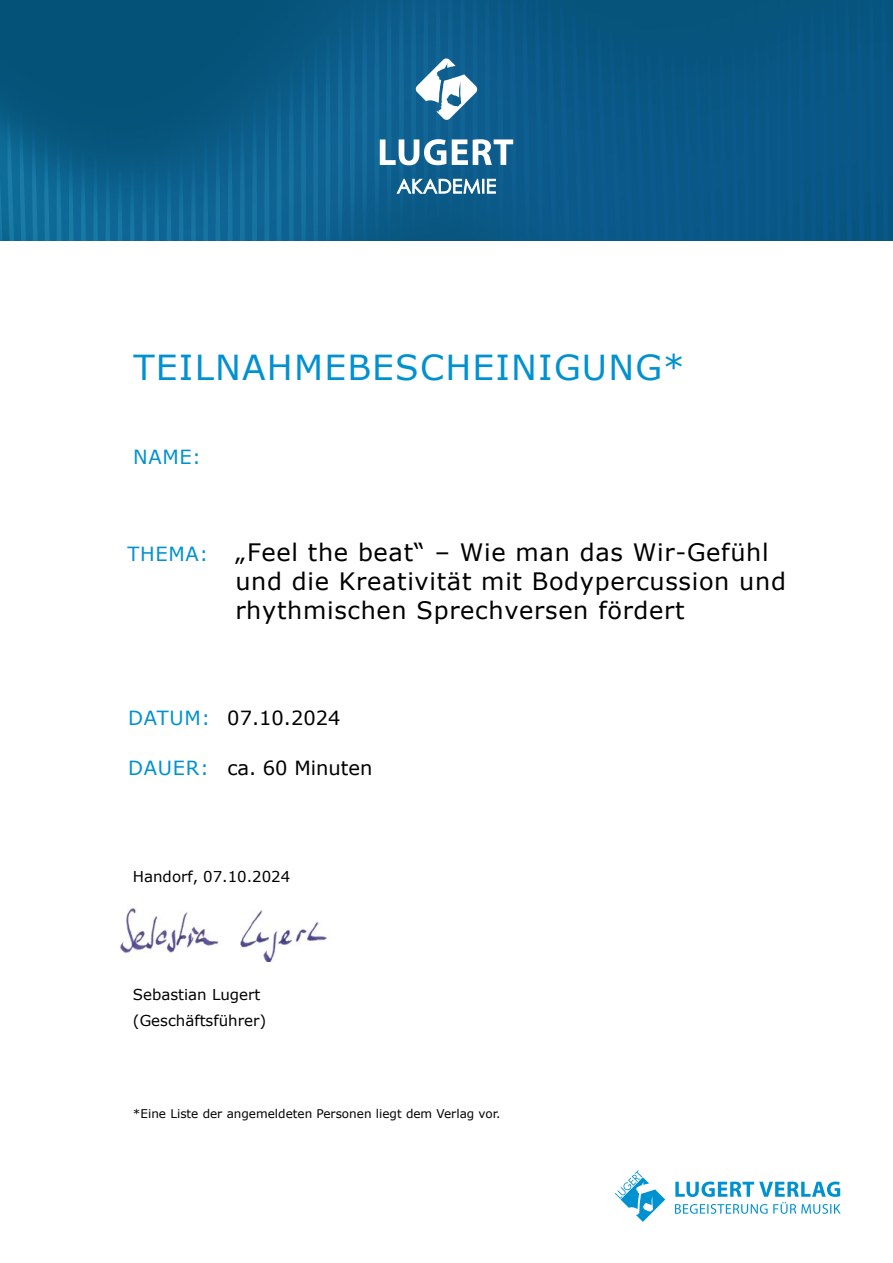
<style>
.page{position:relative;width:893px;height:1263px;background:#fff}
.page>*{position:absolute;margin:0;border:0;box-sizing:border-box;transform-origin:0 0}
.t1{font:34.5px "Verdana";letter-spacing:.035em;color:#0091d1}
.t2{font:24px/28.8px "Verdana";letter-spacing:.03em;color:#000}
.t3{font:19.5px "Verdana";color:#000}
.t4{font:19.5px "Verdana";color:#0091d1}
.t5{font:15px/25.5px "Verdana";color:#000}
.t6{font:12px "Verdana";color:#000}
.s1{font-size:19.5px;color:#0091d1}
.s2{color:#0091d1}
</style>
<div class="page">
<svg style="left:0;top:0;width:893px;height:240px;background:#095984"></svg>
<img style="left:0;top:48px;width:3px;height:192px">
<img style="left:7px;top:53px;width:8px;height:187px">
<img style="left:20px;top:59px;width:7px;height:181px">
<img style="left:32px;top:65px;width:6px;height:175px">
<img style="left:44px;top:70px;width:6px;height:170px">
<img style="left:57px;top:76px;width:5px;height:164px">
<img style="left:69px;top:81px;width:5px;height:159px">
<img style="left:81px;top:86px;width:5px;height:154px">
<img style="left:93px;top:90px;width:5px;height:150px">
<img style="left:105px;top:93px;width:5px;height:147px">
<img style="left:118px;top:95px;width:4px;height:145px">
<img style="left:130px;top:96px;width:5px;height:144px">
<img style="left:142px;top:96px;width:5px;height:144px">
<img style="left:154px;top:94px;width:5px;height:146px">
<img style="left:167px;top:90px;width:4px;height:150px">
<img style="left:179px;top:85px;width:5px;height:155px">
<img style="left:191px;top:79px;width:5px;height:161px">
<img style="left:203px;top:71px;width:5px;height:169px">
<img style="left:215px;top:62px;width:5px;height:178px">
<img style="left:228px;top:52px;width:5px;height:188px">
<img style="left:240px;top:42px;width:5px;height:198px">
<img style="left:252px;top:31px;width:5px;height:209px">
<img style="left:264px;top:19px;width:5px;height:221px">
<img style="left:277px;top:7px;width:4px;height:233px">
<img style="left:289px;top:0;width:5px;height:240px">
<img style="left:301px;top:0;width:5px;height:240px">
<img style="left:313px;top:0;width:5px;height:240px">
<img style="left:326px;top:0;width:4px;height:240px">
<img style="left:338px;top:0;width:5px;height:240px">
<img style="left:350px;top:0;width:5px;height:240px">
<img style="left:362px;top:0;width:5px;height:240px">
<img style="left:374px;top:0;width:5px;height:240px">
<img style="left:387px;top:0;width:5px;height:240px">
<img style="left:399px;top:0;width:5px;height:240px">
<img style="left:411px;top:0;width:5px;height:240px">
<img style="left:423px;top:0;width:5px;height:240px">
<img style="left:436px;top:0;width:4px;height:240px">
<img style="left:448px;top:0;width:5px;height:240px">
<img style="left:460px;top:0;width:5px;height:240px">
<img style="left:473px;top:0;width:5px;height:240px">
<img style="left:485px;top:0;width:5px;height:240px">
<img style="left:498px;top:0;width:5px;height:240px">
<img style="left:510px;top:0;width:6px;height:240px">
<img style="left:523px;top:0;width:6px;height:240px">
<img style="left:535px;top:0;width:8px;height:240px">
<img style="left:547px;top:0;width:9px;height:240px">
<img style="left:560px;top:0;width:10px;height:240px">
<img style="left:572px;top:0;width:36px;height:240px">
<img style="left:608px;top:0;width:13px;height:240px">
<img style="left:621px;top:0;width:12px;height:240px">
<img style="left:633px;top:0;width:12px;height:240px">
<img style="left:645px;top:0;width:12px;height:240px">
<img style="left:657px;top:0;width:12px;height:240px">
<img style="left:669px;top:0;width:13px;height:240px">
<img style="left:682px;top:0;width:12px;height:240px">
<img style="left:694px;top:0;width:12px;height:240px">
<img style="left:706px;top:0;width:13px;height:240px">
<img style="left:719px;top:0;width:22px;height:240px">
<div style="left:743px;top:0;width:7px;height:240px;background:#095785"></div>
<img style="left:755px;top:0;width:4px;height:240px">
<img style="left:766px;top:0;width:4px;height:240px">
<img style="left:777px;top:0;width:4px;height:240px">
<img style="left:788px;top:0;width:5px;height:240px">
<img style="left:799px;top:0;width:5px;height:240px">
<img style="left:810px;top:0;width:6px;height:240px">
<img style="left:822px;top:0;width:6px;height:240px">
<div style="left:833px;top:0;width:7px;height:240px;background:#095787"></div>
<div style="left:845px;top:0;width:7px;height:240px;background:#095787"></div>
<img style="left:857px;top:0;width:7px;height:240px">
<img style="left:869px;top:0;width:7px;height:240px">
<img style="left:882px;top:0;width:6px;height:240px">
<svg style="left:380px;top:139px;width:133px;height:26px"></svg>
<svg style="left:415px;top:58px;width:63px;height:62px"></svg>
<svg style="left:397px;top:179px;width:99px;height:15px"></svg>
<svg style="left:615px;top:1170px;width:50px;height:52px"></svg>
<svg style="left:675px;top:1181px;width:166px;height:33px"></svg>
<img style="left:120px;top:908px;width:207px;height:53px">
<h1 class="t1" style="left:133px;top:344px;width:553px">TEILNAHMEBESCHEINIGUNG*</h1>
<p class="t4" style="left:133px;top:444px;width:69px">NAME:</p>
<p class="t2" style="left:235px;top:538px;width:552px;text-indent:-108px"><span class="s1">THEMA:</span> „Feel the beat“ – Wie man das Wir-Gefühl und die Kreativität mit Bodypercussion und rhythmischen Sprechversen fördert</p>
<p class="t3" style="left:128px;top:705px;width:214px"><span class="s2">DATUM:</span> 07.10.2024</p>
<p class="t3" style="left:128px;top:755px;width:246px"><span class="s2">DAUER:</span> ca. 60 Minuten</p>
<p class="t5" style="left:133px;top:864px;width:159px">Handorf, 07.10.2024</p>
<p class="t5" style="left:133px;top:982px;width:135px">Sebastian Lugert (Geschäftsführer)</p>
<p class="t6" style="left:133px;top:1105px;width:369px">*Eine Liste der angemeldeten Personen liegt dem Verlag vor.</p>
</div>
